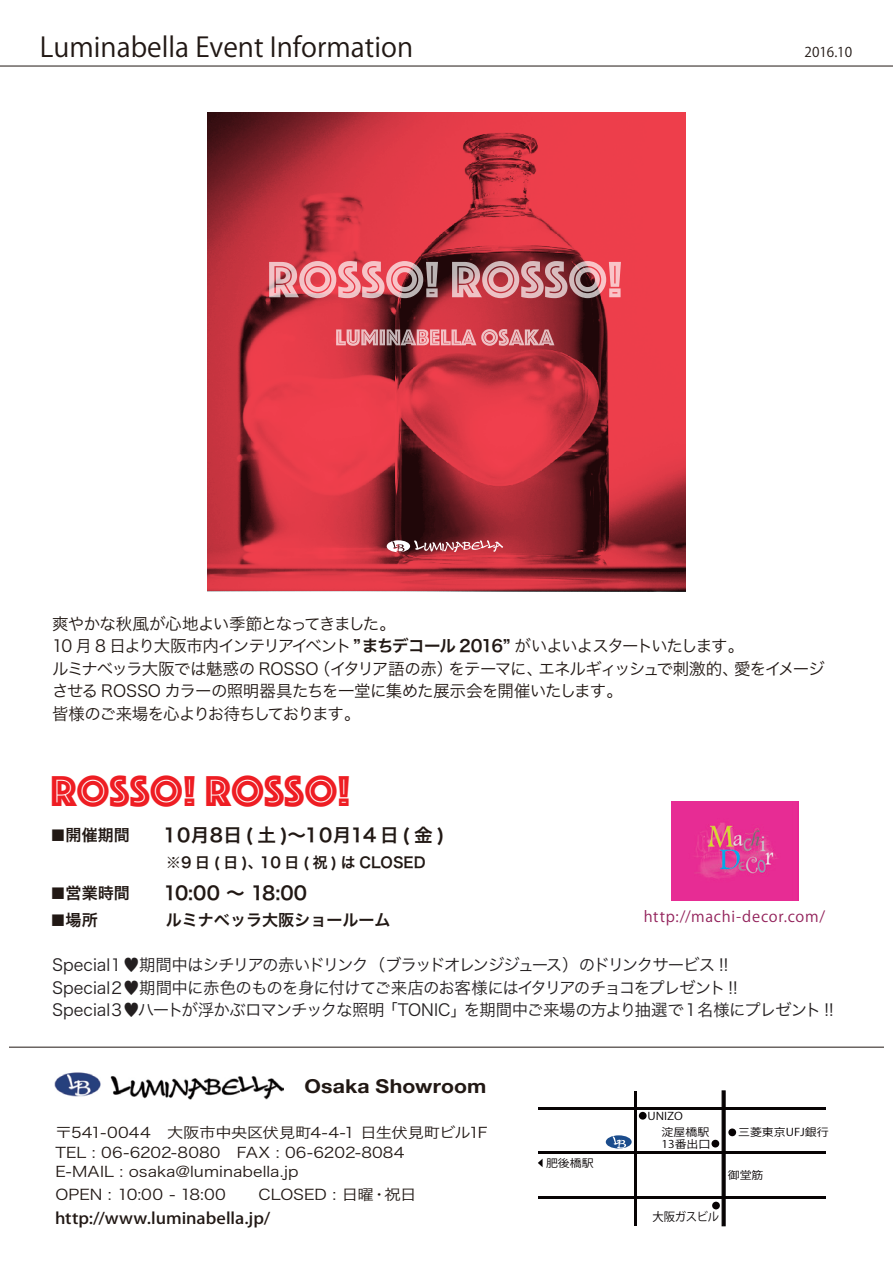
<style>
.page{position:relative;width:893px;height:1263px;background:#fff}
.page>*{position:absolute;margin:0;border:0;box-sizing:border-box;transform-origin:0 0}
.t1{font:44.7px "Phosphate Inline";color:#ee1d23}
.t2{font:27px "Koz Go Pr 6 N";color:#211814}
.t3{font:700 19.05px "Helvetica Neue";letter-spacing:.005em;color:#211814;scale:1.11 1}
.t4{font:18.6px "Hira Kaku Pro W6";letter-spacing:-.15em;color:#211814}
.t5{font:18.6px "Hira Kaku Pro W6";letter-spacing:-.12em;color:#211814}
.t6{font:16.5px/22.5px "Hira Kaku Pro W3";letter-spacing:-.055em;color:#211814}
.t7{font:16.5px/22.5px "Hira Kaku Pro W3";letter-spacing:-.055em;color:#231f20}
.t8{font:16.05px "Hira Kaku Pro W6";color:#211814}
.t9{font:500 15.6px "Koz Go Pro";letter-spacing:-.005em;color:#211814;scale:1.11 1}
.t10{font:15px "Koz Go Pro";letter-spacing:.05em;color:#93225b}
.t11{font:14.85px "Hira Kaku Pro W6";color:#211814}
.t12{font:14.7px "Hira Kaku Pro W3";letter-spacing:-.005em;color:#211814;scale:1.11 1}
.t13{font:14.55px/19.5px "Hira Kaku Pro W3";color:#211814;scale:1.11 1}
.t14{font:13.5px "Koz Go Pro";color:#211814}
.t15{font:11.85px "Koz Go Pro";letter-spacing:-.03em;color:#070304;scale:.95 1}
.t16{font:10.65px/12.6px "Koz Go Pro";color:#070304;scale:1.11 1}
.s1{font-family:"Hira Kaku Pro W6"}
.s2{font-size:15.15px}
</style>
<div class="page">
<hr style="left:0;top:66px;width:893px;height:1px;background:#211814">
<hr style="left:9px;top:1047px;width:875px;height:1px;background:#211814">
<img style="left:54px;top:1072px;width:230px;height:28px">
<div style="left:606px;top:1135px;width:26px;height:13px;background:#1b4c8c;border-radius:50%"></div>
<svg style="left:612px;top:1136px;width:14px;height:12px"></svg>
<div style="left:712px;top:1202px;width:8px;height:7px;background:#070304;border-radius:50%"></div>
<hr style="left:538px;top:1151px;width:287px;height:3px;background:#070304">
<hr style="left:538px;top:1107px;width:287px;height:3px;background:#070304">
<hr style="left:538px;top:1196px;width:287px;height:2px;background:#070304">
<hr style="left:634px;top:1091px;width:3px;height:135px;background:#070304">
<svg style="left:722px;top:1090px;width:4px;height:136px"></svg>
<div style="left:711px;top:1140px;width:8px;height:7px;background:#070304;border-radius:50%"></div>
<div style="left:639px;top:1112px;width:8px;height:7px;background:#070304;border-radius:50%"></div>
<div style="left:728px;top:1128px;width:8px;height:8px;background:#070304;border-radius:50%"></div>
<svg style="left:538px;top:1159px;width:5px;height:8px"></svg>
<img style="left:671px;top:801px;width:127px;height:99px">
<svg style="left:207px;top:112px;width:479px;height:479px;background:#bf313d"></svg>
<svg style="left:269px;top:261px;width:169px;height:37px;background:#d3868c"></svg>
<svg style="left:452px;top:261px;width:169px;height:37px;background:#c18186"></svg>
<svg style="left:336px;top:329px;width:218px;height:17px;background:#d07e85"></svg>
<svg style="left:387px;top:540px;width:116px;height:12px"></svg>
<h2 class="t2" style="left:40px;top:32px;width:375px">Luminabella Event Information</h2>
<p class="t14" style="left:804px;top:43px;width:49px">2016.10</p>
<p class="t6" style="left:52px;top:611px;width:774px">爽やかな秋風が心地よい季節となってきました。<br>10 月 8 日より大阪市内インテリアイベント<span class="s1">”まちデコール 2016”</span> がいよいよスタートいたします。<br>ルミナベッラ大阪では魅惑の ROSSO（イタリア語の赤）をテーマに、エネルギィッシュで刺激的、愛をイメージさせる ROSSO カラーの照明器具たちを一堂に集めた展示会を開催いたします。<br>皆様のご来場を心よりお待ちしております。</p>
<h1 class="t1" style="left:50px;top:759px;width:301px">ROSSO! ROSSO!</h1>
<p class="t8" style="left:50px;top:821px;width:81px"><span class="s2">■</span>開催期間</p>
<p class="t4" style="left:160px;top:818px;width:286px">１０月８日 ( 土 )～１０月１4 日 ( 金 )</p>
<p class="t11" style="left:166px;top:849px;width:261px">※9日(日)、10日(祝)はCLOSED</p>
<p class="t8" style="left:50px;top:878px;width:81px"><span class="s2">■</span>営業時間</p>
<p class="t5" style="left:164px;top:876px;width:145px">10:00 ～ 18:00</p>
<p class="t8" style="left:50px;top:905px;width:49px"><span class="s2">■</span>場所</p>
<p class="t8" style="left:134px;top:905px;width:259px">　　ルミナベッラ大阪ショールーム</p>
<p class="t10" style="left:644px;top:906px;width:183px">http://machi-decor.com/</p>
<p class="t7" style="left:52px;top:952px;width:783px">Special１♥期間中はシチリアの赤いドリンク（ブラッドオレンジジュース）のドリンクサービス !!<br>Special２♥期間中に赤色のものを身に付けてご来店のお客様にはイタリアのチョコをプレゼント !!<br>Special３♥ハートが浮かぶロマンチックな照明「TONIC」を期間中ご来場の方より抽選で1名様にプレゼント !!</p>
<p class="t3" style="left:305px;top:1071px;width:165px">Osaka Showroom</p>
<p class="t13" style="left:56px;top:1122px;width:391px">〒541-0044　大阪市中央区伏見町4-4-1 日生伏見町ビル1F<br>TEL : 06-6202-8080 FAX : 06-6202-8084　<br>E-MAIL : osaka@luminabella.jp</p>
<p class="t12" style="left:55px;top:1182px;width:327px">OPEN : 10:00 - 18:00　　CLOSED : 日曜・祝日</p>
<p class="t9" style="left:55px;top:1208px;width:195px">http://www.luminabella.jp/</p>
<p class="t16" style="left:546px;top:1157px;width:44px">肥後橋駅</p>
<p class="t16" style="left:648px;top:1110px;width:33px">UNIZO</p>
<p class="t16" style="left:662px;top:1126px;width:45px">淀屋橋駅<br>13番出口</p>
<p class="t16" style="left:738px;top:1126px;width:83px">三菱東京UFJ銀行</p>
<p class="t16" style="left:728px;top:1169px;width:34px">御堂筋</p>
<p class="t15" style="left:653px;top:1209px;width:71px">大阪ガスビル</p>
</div>
